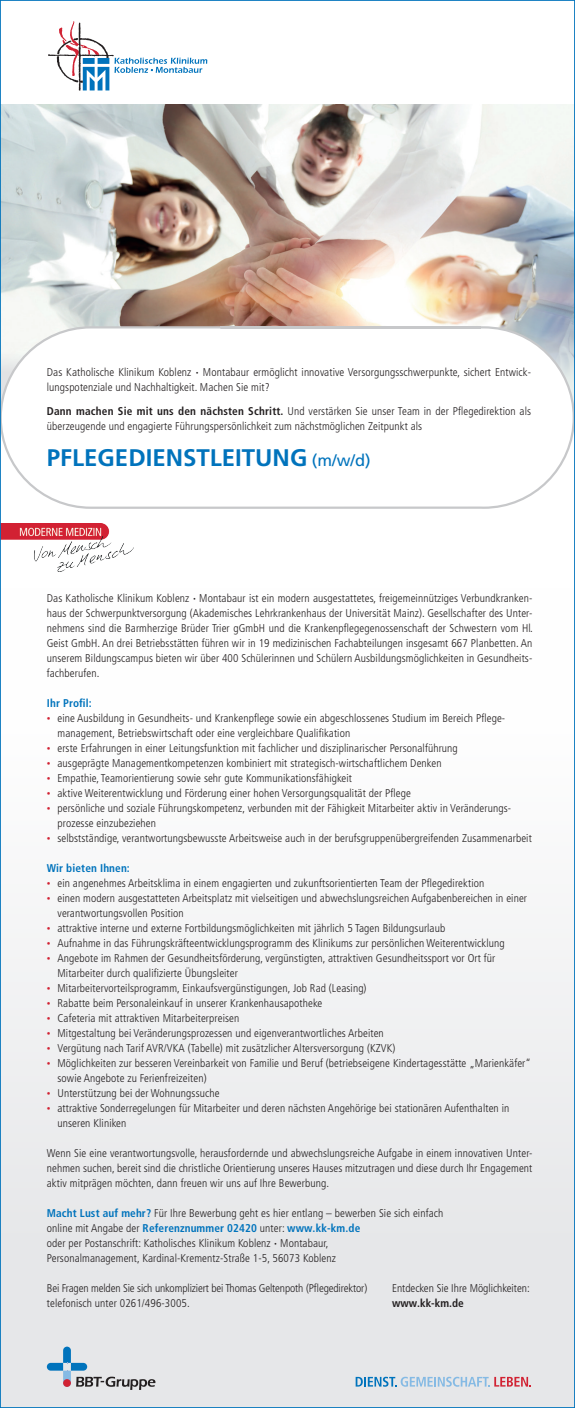
<style>
.page{position:relative;width:575px;height:1408px;background:#fff}
.page>*{position:absolute;margin:0;border:0;box-sizing:border-box;transform-origin:0 0}
.t1{font:700 24px "Frutiger LT Pro";color:#0073bc}
.t2{font:300 condensed 11.25px/15px "Frutiger LT Pro";letter-spacing:.01em;color:#231f20}
.t3{font:300 condensed 11.25px/15px "Frutiger LT Pro";letter-spacing:-.01em;color:#231f20}
.t4{font:700 condensed 11.25px "Frutiger LT Pro";letter-spacing:.01em;color:#0073bc}
.t5{font:700 condensed 11.25px "Frutiger LT Pro";color:#231f20}
.s1{font-weight:700}
.s2{font-weight:400;font-size:16.5px}
.s3{font-size:7.5px;color:#d12233}
.s4{font-weight:700;color:#0073bc}
</style>
<div class="page">
<div style="left:0;top:588px;width:574px;height:819px;background:#f2f2f3"></div>
<img style="left:2px;top:105px;width:570px;height:220px">
<svg style="left:515px;top:315px;width:57px;height:10px"></svg>
<svg style="left:2px;top:325px;width:570px;height:184px"></svg>
<svg style="left:47px;top:1346px;width:108px;height:43px"></svg>
<svg style="left:355px;top:1376px;width:175px;height:10px"></svg>
<svg style="left:48px;top:21px;width:159px;height:70px"></svg>
<img style="left:2px;top:523px;width:132px;height:49px">
<p class="t2" style="left:47px;top:365px;width:485px">Das Katholische Klinikum Koblenz Montabaur ermöglicht innovative Versorgungsschwerpunkte, sichert Entwick&shy;lungspotenziale und Nachhaltigkeit. Machen Sie mit?</p>
<p class="t2" style="left:47px;top:404px;width:485px"><span class="s1">Dann machen Sie mit uns den nächsten Schritt.</span> Und verstärken Sie unser Team in der Pflegedirektion als überzeugende und engagierte Führungspersönlichkeit zum nächstmöglichen Zeitpunkt als</p>
<h1 class="t1" style="left:47px;top:444px;width:325px">PFLEGEDIENSTLEITUNG <span class="s2">(m/w/d)</span></h1>
<p class="t2" style="left:47px;top:590px;width:487px;text-align:justify">Das Katholische Klinikum Koblenz Montabaur ist ein modern ausgestattetes, freigemeinnütziges Verbundkranken&shy;haus der Schwerpunktversorgung (Akademisches Lehrkrankenhaus der Universität Mainz). Gesellschafter des Unter&shy;nehmens sind die Barmherzige Brüder Trier gGmbH und die Krankenpflegegenossenschaft der Schwestern vom Hl.<br>Geist GmbH. An drei Betriebsstätten führen wir in 19 medizinischen Fachabteilungen insgesamt 667 Planbetten. An unserem Bildungscampus bieten wir über 400 Schülerinnen und Schülern Ausbildungsmöglichkeiten in Gesundheits&shy;fachberufen.</p>
<p class="t4" style="left:47px;top:696px;width:46px">Ihr Profil:</p>
<p class="t2" style="left:57px;top:710px;width:448px;text-indent:-11px"><span class="s3">•</span> eine Ausbildung in Gesundheits- und Krankenpflege sowie ein abgeschlossenes Studium im Bereich Pflege&shy;management, Betriebswirtschaft oder eine vergleichbare Qualifikation</p>
<p class="t2" style="left:47px;top:740px;width:412px"><span class="s3">•</span> erste Erfahrungen in einer Leitungsfunktion mit fachlicher und disziplinarischer Personalführung</p>
<p class="t2" style="left:47px;top:755px;width:396px"><span class="s3">•</span> ausgeprägte Managementkompetenzen kombiniert mit strategisch-wirtschaftlichem Denken</p>
<p class="t2" style="left:47px;top:770px;width:306px"><span class="s3">•</span> Empathie, Teamorientierung sowie sehr gute Kommunikationsfähigkeit</p>
<p class="t2" style="left:47px;top:785px;width:365px"><span class="s3">•</span> aktive Weiterentwicklung und Förderung einer hohen Versorgungsqualität der Pflege</p>
<p class="t2" style="left:57px;top:800px;width:454px;text-indent:-11px"><span class="s3">•</span> persönliche und soziale Führungskompetenz, verbunden mit der Fähigkeit Mitarbeiter aktiv in Veränderungs&shy;prozesse einzubeziehen</p>
<p class="t2" style="left:47px;top:830px;width:486px"><span class="s3">•</span> selbstständige, verantwortungsbewusste Arbeitsweise auch in der berufsgruppenübergreifenden Zusammenarbeit</p>
<p class="t4" style="left:47px;top:861px;width:84px">Wir bieten Ihnen:</p>
<p class="t2" style="left:47px;top:875px;width:438px"><span class="s3">•</span> ein angenehmes Arbeitsklima in einem engagierten und zukunftsorientierten Team der Pflegedirektion</p>
<p class="t2" style="left:57px;top:890px;width:470px;text-indent:-11px"><span class="s3">•</span> einen modern ausgestatteten Arbeitsplatz mit vielseitigen und abwechslungsreichen Aufgabenbereichen in einer verantwortungsvollen Position</p>
<p class="t2" style="left:47px;top:920px;width:399px"><span class="s3">•</span> attraktive interne und externe Fortbildungsmöglichkeiten mit jährlich 5 Tagen Bildungsurlaub</p>
<p class="t2" style="left:47px;top:935px;width:459px"><span class="s3">•</span> Aufnahme in das Führungskräfteentwicklungsprogramm des Klinikums zur persönlichen Weiterentwicklung</p>
<p class="t2" style="left:57px;top:950px;width:439px;text-indent:-11px"><span class="s3">•</span> Angebote im Rahmen der Gesundheitsförderung, vergünstigten, attraktiven Gesundheitssport vor Ort für<br>Mitarbeiter durch qualifizierte Übungsleiter</p>
<p class="t2" style="left:47px;top:980px;width:321px"><span class="s3">•</span> Mitarbeitervorteilsprogramm, Einkaufsvergünstigungen, Job Rad (Leasing)</p>
<p class="t2" style="left:47px;top:995px;width:277px"><span class="s3">•</span> Rabatte beim Personaleinkauf in unserer Krankenhausapotheke</p>
<p class="t2" style="left:47px;top:1010px;width:194px"><span class="s3">•</span> Cafeteria mit attraktiven Mitarbeiterpreisen</p>
<p class="t2" style="left:47px;top:1025px;width:338px"><span class="s3">•</span> Mitgestaltung bei Veränderungsprozessen und eigenverantwortliches Arbeiten</p>
<p class="t2" style="left:47px;top:1040px;width:350px"><span class="s3">•</span> Vergütung nach Tarif AVR/VKA (Tabelle) mit zusätzlicher Altersversorgung (KZVK)</p>
<p class="t2" style="left:57px;top:1055px;width:474px;text-indent:-11px"><span class="s3">•</span> Möglichkeiten zur besseren Vereinbarkeit von Familie und Beruf (betriebseigene Kindertagesstätte „Marienkäfer“ sowie Angebote zu Ferienfreizeiten)</p>
<p class="t2" style="left:47px;top:1085px;width:174px"><span class="s3">•</span> Unterstützung bei der Wohnungssuche</p>
<p class="t2" style="left:57px;top:1100px;width:453px;text-indent:-11px"><span class="s3">•</span> attraktive Sonderregelungen für Mitarbeiter und deren nächsten Angehörige bei stationären Aufenthalten in unseren Kliniken</p>
<p class="t2" style="left:47px;top:1145px;width:486px;text-align:justify">Wenn Sie eine verantwortungsvolle, herausfordernde und abwechslungsreiche Aufgabe in einem innovativen Unter&shy;nehmen suchen, bereit sind die christliche Orientierung unseres Hauses mitzutragen und diese durch Ihr Engagement aktiv mitprägen möchten, dann freuen wir uns auf Ihre Bewerbung.</p>
<p class="t2" style="left:47px;top:1205px;width:397px"><span class="s4">Macht Lust auf mehr?</span> Für Ihre Bewerbung geht es hier entlang – bewerben Sie sich einfach online mit Angabe der <span class="s4">Referenznummer 02420</span> unter: <span class="s4">www.kk-km.de<br></span>oder per Postanschrift: Katholisches Klinikum Koblenz Montabaur,<br>Personalmanagement, Kardinal-Krementz-Straße 1-5, 56073 Koblenz</p>
<p class="t3" style="left:47px;top:1280px;width:321px">Bei Fragen melden Sie sich unkompliziert bei Thomas Geltenpoth (Pflegedirektor) telefonisch unter 0261/496-3005.</p>
<p class="t2" style="left:391px;top:1280px;width:139px">Entdecken Sie Ihre Möglichkeiten:</p>
<p class="t5" style="left:391px;top:1296px;width:73px">www.kk-km.de</p>
</div>
